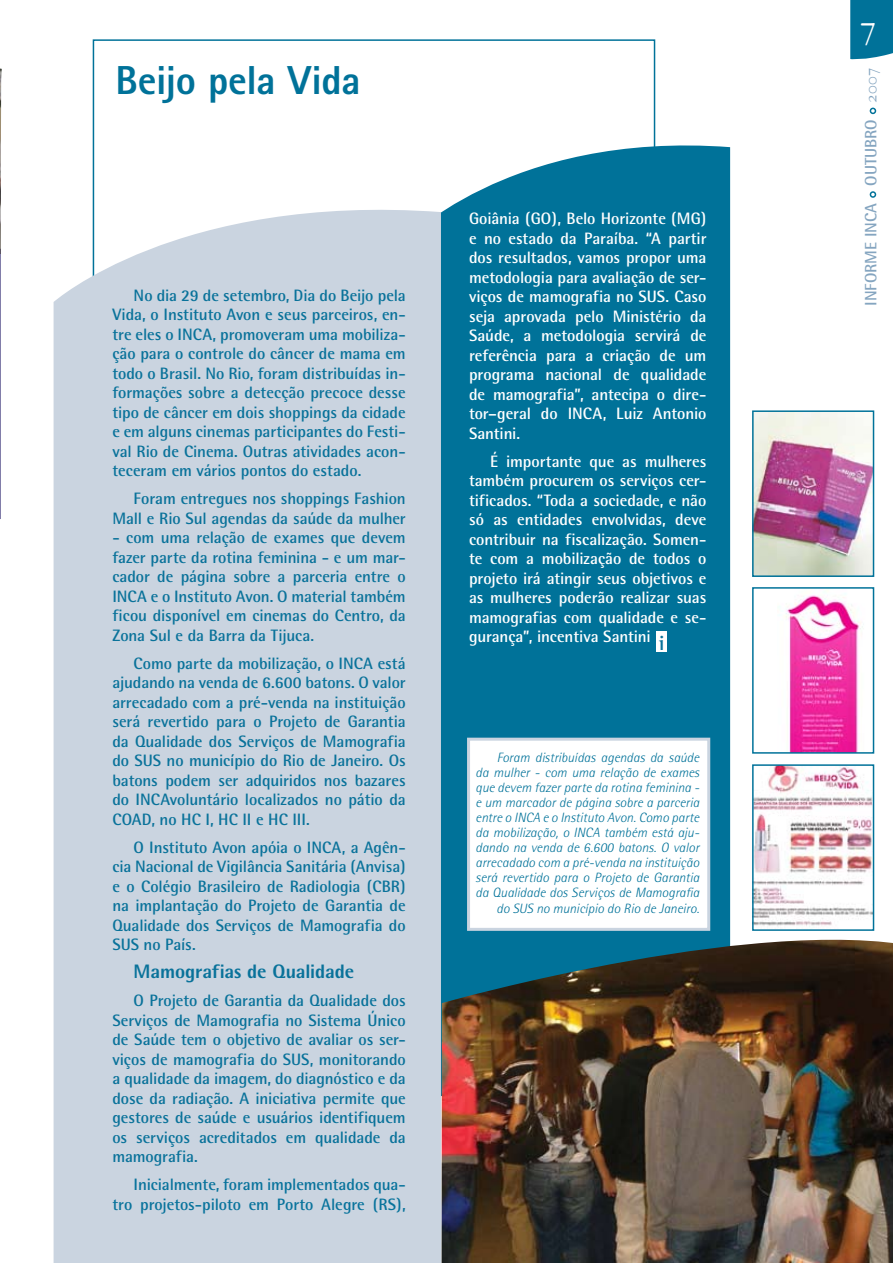
<style>
.page{position:relative;width:893px;height:1263px;background:#fff}
.page>*{position:absolute;margin:0;border:0;box-sizing:border-box;transform-origin:0 0}
.t1{font:800 40.5px "Rotis Sans Serif";letter-spacing:-.01em;color:#007299}
.t2{font:800 19.5px "Rotis Semi Sans";letter-spacing:-.005em;color:#09729a}
.t3{font:700 16.5px/19.5px "Rotis Semi Sans";letter-spacing:-.005em;color:#09729a;text-align:justify}
.t4{font:700 16.5px/19.5px "Rotis Semi Sans";letter-spacing:-.005em;color:#fff;text-align:justify}
.t5{font:700 16.5px/19.5px "Rotis Semi Sans";letter-spacing:-.005em;color:#08739c;text-align:right}
.t6{font:700 16.5px "Rotis Semi Sans";color:#85a5c0}
.t7{font:italic 300 13.5px/15px "Rotis Semi Sans";letter-spacing:.005em;color:#007299;text-align:right}
.s1{font-family:"Rotis Semi Serif";font-size:21px;color:#09729a}
.s2{font-family:"Garamond Three SC";font-weight:400;font-size:18px}
</style>
<div class="page">
<svg style="left:850px;top:0;width:43px;height:60px;background:#0d799e"></svg>
<div style="left:870px;top:191px;width:6px;height:7px;border:2px solid #007299;border-radius:50%"></div>
<svg style="left:870px;top:108px;width:6px;height:6px"></svg>
<svg style="left:0;top:254px;width:1px;height:265px"></svg>
<img style="left:0;top:68px;width:2px;height:186px">
<div style="left:441px;top:130px;width:289px;height:808px;background:#007299"></div>
<div style="left:54px;top:193px;width:387px;height:1070px;background:#cad4e0"></div>
<div style="left:657px;top:632px;width:10px;height:20px;background:#fff"></div>
<img style="left:779px;top:590px;width:84px;height:161px">
<div style="left:752px;top:587px;width:122px;height:167px;border:2px solid #007299"></div>
<img style="left:755px;top:767px;width:116px;height:160px">
<div style="left:752px;top:764px;width:122px;height:167px;border:2px solid #007299"></div>
<img style="left:755px;top:413px;width:116px;height:161px">
<div style="left:752px;top:410px;width:122px;height:167px;border:2px solid #007299"></div>
<div style="left:469px;top:739px;width:240px;height:190px;background:#fff"></div>
<div style="left:467px;top:738px;width:243px;height:193px;border:3px solid #cad4e0"></div>
<img style="left:441px;top:938px;width:452px;height:325px">
<h1 class="t1" style="left:115px;top:54px;width:247px">Beijo pela Vida</h1>
<p class="t3" style="left:112px;top:285px;width:295px;text-indent:21px">No dia 29 de setembro, Dia do Beijo pela Vida, o Instituto Avon e seus parceiros, en&shy;tre eles o INCA, promoveram uma mobiliza&shy;ção para o controle do câncer de mama em todo o Brasil. No Rio, foram distribuídas in&shy;formações sobre a detecção precoce desse tipo de câncer em dois shoppings da cidade e em alguns cinemas participantes do Festi&shy;val Rio de Cinema. Outras atividades acon&shy;teceram em vários pontos do estado.</p>
<p class="t3" style="left:112px;top:488px;width:295px;text-align:right">Foram entregues nos shoppings Fashion<br>Mall e Rio Sul agendas da saúde da mulher</p>
<p class="t3" style="left:112px;top:527px;width:295px">- com uma relação de exames que devem fazer parte da rotina feminina - e um mar&shy;cador de página sobre a parceria entre o INCA e o Instituto Avon. O material também ficou disponível em cinemas do Centro, da Zona Sul e da Barra da Tijuca.</p>
<p class="t3" style="left:112px;top:653px;width:295px;text-indent:21px">Como parte da mobilização, o INCA está ajudando na venda de 6.600 batons. O valor arrecadado com a pré-venda na instituição será revertido para o Projeto de Garantia da Qualidade dos Serviços de Mamografia do SUS no município do Rio de Janeiro. Os batons podem ser adquiridos nos bazares do INCAvoluntário localizados no pátio da COAD, no HC I, HC II e HC III.</p>
<p class="t3" style="left:112px;top:837px;width:295px;text-indent:21px">O Instituto Avon apóia o INCA, a Agên&shy;cia Nacional de Vigilância Sanitária (Anvisa) e o Colégio Brasileiro de Radiologia (CBR) na implantação do Projeto de Garantia de Qualidade dos Serviços de Mamografia do SUS no País.</p>
<p class="t2" style="left:134px;top:959px;width:222px">Mamografias de Qualidade</p>
<p class="t3" style="left:112px;top:990px;width:295px;text-indent:21px">O Projeto de Garantia da Qualidade dos Serviços de Mamografia no Sistema Único de Saúde tem o objetivo de avaliar os ser&shy;viços de mamografia do SUS, monitorando a qualidade da imagem, do diagnóstico e da dose da radiação. A iniciativa permite que gestores de saúde e usuários identifiquem os serviços acreditados em qualidade da mamografia.</p>
<p class="t5" style="left:112px;top:1174px;width:295px">Inicialmente, foram implementados qua&shy;tro projetos-piloto em Porto Alegre (RS),</p>
<p class="t4" style="left:469px;top:208px;width:239px">Goiânia (GO), Belo Horizonte (MG) e no estado da Paraíba. “A partir dos resultados, vamos propor uma metodologia para avaliação de ser&shy;viços de mamografia no SUS. Caso seja aprovada pelo Ministério da Saúde, a metodologia servirá de referência para a criação de um programa nacional de qualidade de mamografia”, antecipa o dire&shy;tor–geral do INCA, Luiz Antonio Santini.</p>
<p class="t4" style="left:469px;top:451px;width:239px;text-indent:21px">É importante que as mulheres também procurem os serviços cer&shy;tificados. “Toda a sociedade, e não só as entidades envolvidas, deve contribuir na fiscalização. Somen&shy;te com a mobilização de todos o projeto irá atingir seus objetivos e as mulheres poderão realizar suas mamografias com qualidade e se&shy;gurança”, incentiva Santini <span class="s1">i</span></p>
<p class="t7" style="left:476px;top:750px;width:225px">Foram distribuídas agendas da saúde<br>da mulher - com uma relação de exames que devem fazer parte da rotina feminina - e um marcador de página sobre a parceria entre o INCA e o Instituto Avon. Como parte da mobilização, o INCA também está aju&shy;dando na venda de 6.600 batons. O valor arrecadado com a pré-venda na instituição será revertido para o Projeto de Garantia da Qualidade dos Serviços de Mamografia do SUS no município do Rio de Janeiro.</p>
<p class="t6" style="left:861px;top:306px;width:241px;rotate:-90deg">INFORME INCA OUTUBRO <span class="s2">2007</span></p>
</div>
